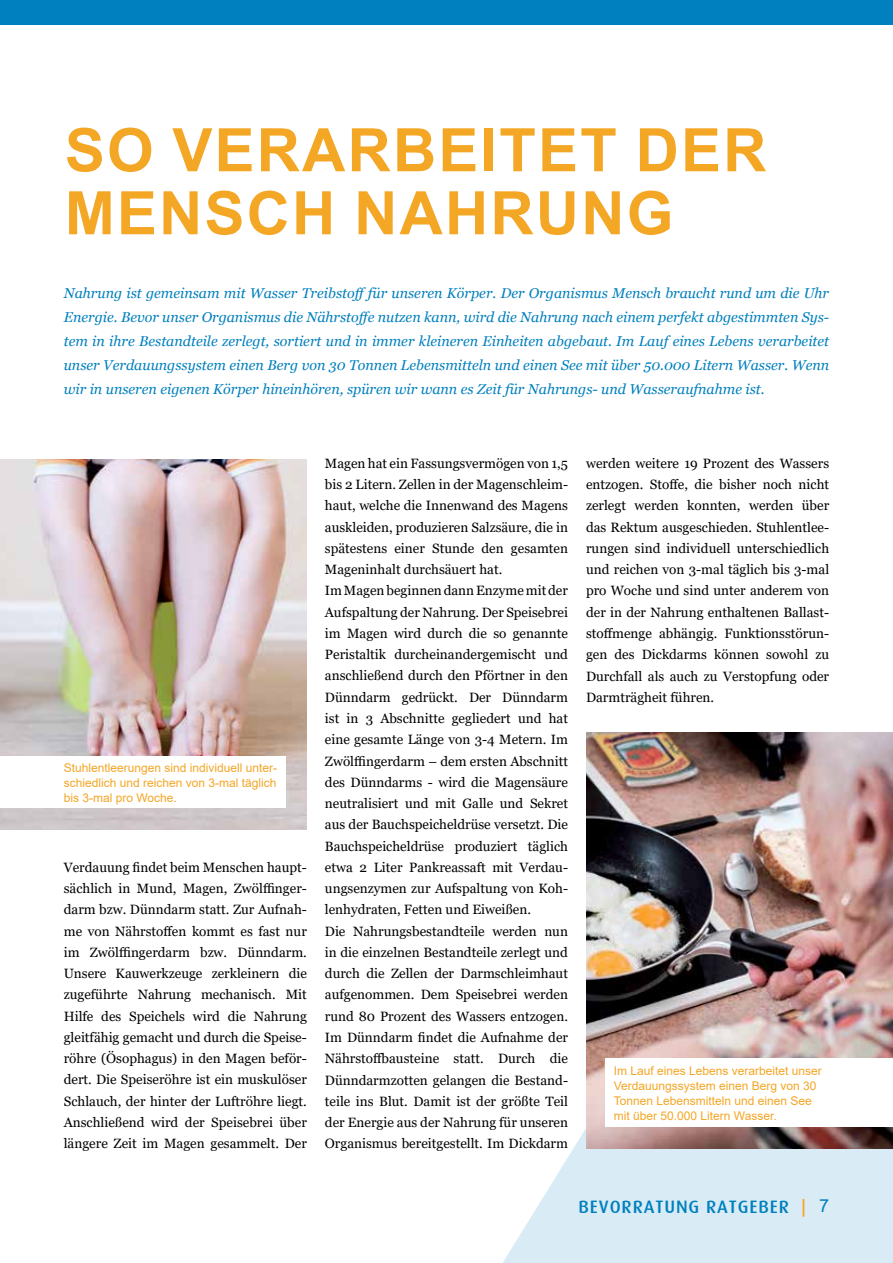
<style>
.page{position:relative;width:893px;height:1263px;background:#fff}
.page>*{position:absolute;margin:0;border:0;box-sizing:border-box;transform-origin:0 0}
.t1{font:700 60px/63px "Arial";letter-spacing:.035em;color:#f4a625}
.t2{font:500 18px "Dax";letter-spacing:.05em;color:#0080be}
.t3{font:italic 14.25px/24px "Georgia";color:#0080be;text-align:justify}
.t4{font:13.5px/21.3px "Georgia";color:#000;text-align:justify}
.t5{font:12px/15px "Arial";color:#f4a625;text-align:justify}
.s1{color:#f4a625}
.s2{font-family:"Arial";font-weight:400}
</style>
<div class="page">
<svg style="left:503px;top:1128px;width:390px;height:135px;background:#dcedf5"></svg>
<div style="left:0;top:0;width:893px;height:25px;background:#0080be"></div>
<img style="left:586px;top:733px;width:307px;height:415px">
<img style="left:0;top:459px;width:306px;height:370px">
<div style="left:0;top:757px;width:286px;height:51px;background:#fff"></div>
<div style="left:605px;top:1059px;width:288px;height:68px;background:#fff"></div>
<h1 class="t1" style="left:65px;top:119px;width:703px">SO VERARBEITET DER<br>MENSCH NAHRUNG</h1>
<p class="t3" style="left:64px;top:281px;width:767px">Nahrung ist gemeinsam mit Wasser Treibstofffür unseren Körper. Der Organismus Mensch braucht rund um die Uhr Energie. Bevor unser Organismus die Nährstoffe nutzen kann, wird die Nahrung nach einem perfekt abgestimmten Sys&shy;tem in ihre Bestandteile zerlegt, sortiert und in immer kleineren Einheiten abgebaut. Im Lauf eines Lebens verarbeitet unser Verdauungssystem einen Berg von 30 Tonnen Lebensmitteln und einen See mit über 50.000 Litern Wasser. Wenn wir in unseren eigenen Körper hineinhören, spüren wir wann es Zeit für Nahrungs- und Wasseraufnahme ist.</p>
<p class="t5" style="left:64px;top:760px;width:215px">Stuhlentleerungen sind individuell unter&shy;schiedlich und reichen von 3-mal täglich bis 3-mal pro Woche.</p>
<p class="t4" style="left:64px;top:857px;width:245px">Verdauung findet beim Menschen haupt&shy;sächlich in Mund, Magen, Zwölffinger&shy;darm bzw. Dünndarm statt. Zur Aufnah&shy;me von Nährstoffen kommt es fast nur im Zwölffingerdarm bzw. Dünndarm.<br>Unsere Kauwerkzeuge zerkleinern die zugeführte Nahrung mechanisch. Mit Hilfe des Speichels wird die Nahrung gleitfähig gemacht und durch die Speise&shy;röhre (Ösophagus) in den Magen beför&shy;dert. Die Speiseröhre ist ein muskulöser Schlauch, der hinter der Luftröhre liegt.<br>Anschließend wird der Speisebrei über längere Zeit im Magen gesammelt. Der</p>
<p class="t4" style="left:325px;top:453px;width:245px;text-align:left">Magen hat ein Fassungsvermögen von 1,5 bis 2 Litern. Zellen in der Magenschleim&shy;haut, welche die Innenwand des Magens auskleiden, produzieren Salzsäure, die in spätestens einer Stunde den gesamten Mageninhalt durchsäuert hat.<br>Im Magen beginnen dann Enzyme mit der Aufspaltung der Nahrung. Der Speisebrei im Magen wird durch die so genannte Peristaltik durcheinandergemischt und anschließend durch den Pförtner in den Dünndarm gedrückt. Der Dünndarm ist in 3 Abschnitte gegliedert und hat eine gesamte Länge von 3-4 Metern. Im Zwölffingerdarm – dem ersten Abschnitt des Dünndarms - wird die Magensäure neutralisiert und mit Galle und Sekret aus der Bauchspeicheldrüse versetzt. Die Bauchspeicheldrüse produziert täglich etwa 2 Liter Pankreassaft mit Verdau&shy;ungsenzymen zur Aufspaltung von Koh&shy;lenhydraten, Fetten und Eiweißen.<br>Die Nahrungsbestandteile werden nun in die einzelnen Bestandteile zerlegt und durch die Zellen der Darmschleimhaut aufgenommen. Dem Speisebrei werden rund 80 Prozent des Wassers entzogen.<br>Im Dünndarm findet die Aufnahme der Nährstoffbausteine statt. Durch die Dünndarmzotten gelangen die Bestand&shy;teile ins Blut. Damit ist der größte Teil der Energie aus der Nahrung für unseren Organismus bereitgestellt. Im Dickdarm</p>
<p class="t4" style="left:586px;top:453px;width:245px">werden weitere 19 Prozent des Wassers entzogen. Stoffe, die bisher noch nicht zerlegt werden konnten, werden über das Rektum ausgeschieden. Stuhlentlee&shy;rungen sind individuell unterschiedlich und reichen von 3-mal täglich bis 3-mal pro Woche und sind unter anderem von der in der Nahrung enthaltenen Ballast&shy;stoffmenge abhängig. Funktionsstörun&shy;gen des Dickdarms können sowohl zu Durchfall als auch zu Verstopfung oder Darmträgheit führen.</p>
<p class="t5" style="left:614px;top:1063px;width:210px;text-align:left">Im Lauf eines Lebens verarbeitet unser Verdauungssystem einen Berg von 30<br>Tonnen Lebensmitteln und einen See mit über 50.000 Litern Wasser.</p>
<h2 class="t2" style="left:578px;top:1196px;width:252px">BEVORRATUNG RATGEBER <span class="s1">|</span> <span class="s2">7</span></h2>
</div>
